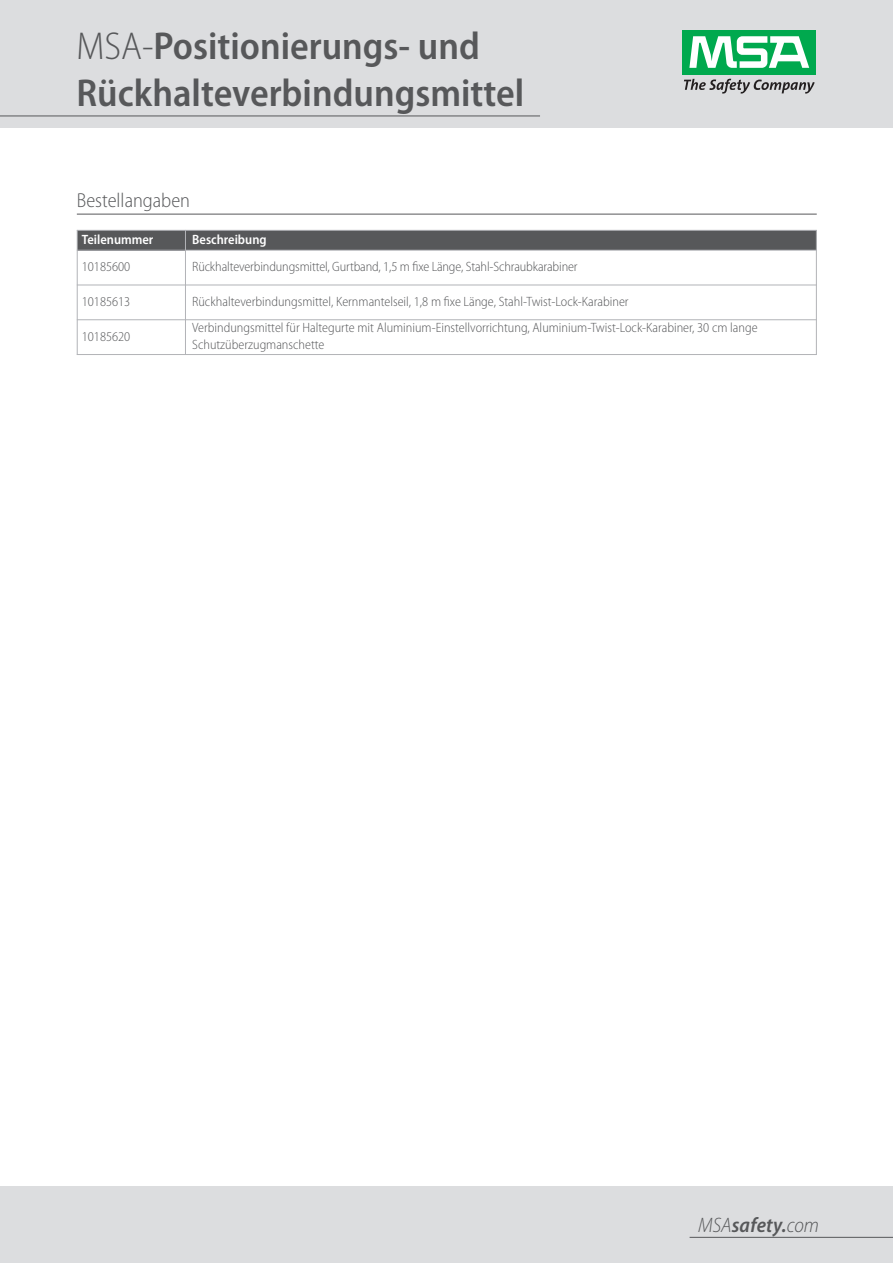
<style>
.page{position:relative;width:893px;height:1263px;background:#fff}
.page>*{position:absolute;margin:0;border:0;box-sizing:border-box;transform-origin:0 0}
.t1{font:600 semi-condensed 39px/46.8px "Myriad Pro";color:#57585a}
.t2{font:italic 600 semi-condensed 21px "Myriad Pro";letter-spacing:.01em;color:#57585a}
.t3{font:300 semi-condensed 20.25px "Myriad Pro";color:#57585a}
.t4{font:300 semi-condensed 13.5px/16.2px "Myriad Pro";color:#57585a}
.t5{font:600 semi-condensed 13.5px "Myriad Pro";color:#fff}
.s1{font-weight:300}
</style>
<div class="page">
<hr style="left:77px;top:214px;width:740px;height:1px;background:#57585a">
<div style="left:0;top:0;width:893px;height:128px;background:#dcdddf"></div>
<div style="left:682px;top:30px;width:134px;height:44px;background:#00a94e"></div>
<svg style="left:689px;top:36px;width:120px;height:32px"></svg>
<svg style="left:684px;top:79px;width:131px;height:15px"></svg>
<div style="left:0;top:1186px;width:893px;height:77px;background:#dcdddf"></div>
<hr style="left:690px;top:1237px;width:203px;height:1px;background:#57585a">
<hr style="left:0;top:116px;width:540px;height:1px;background:#57585a">
<div style="left:77px;top:230px;width:108px;height:20px;background:#57585a"></div>
<div style="left:185px;top:230px;width:632px;height:20px;background:#57585a"></div>
<hr style="left:77px;top:230px;width:1px;height:125px;background:#b2b3b7">
<hr style="left:185px;top:230px;width:1px;height:125px;background:#b2b3b7">
<hr style="left:816px;top:230px;width:1px;height:125px;background:#b2b3b7">
<hr style="left:77px;top:230px;width:740px;height:1px;background:#b2b3b7">
<hr style="left:77px;top:250px;width:740px;height:1px;background:#b2b3b7">
<hr style="left:77px;top:285px;width:740px;height:1px;background:#b2b3b7">
<hr style="left:77px;top:319px;width:740px;height:1px;background:#b2b3b7">
<hr style="left:77px;top:354px;width:740px;height:1px;background:#b2b3b7">
<h1 class="t1" style="left:77px;top:26px;width:449px"><span class="s1">MSA-</span>Positionierungs- und<br>Rückhalteverbindungsmittel</h1>
<h3 class="t3" style="left:77px;top:192px;width:115px">Bestellangaben</h3>
<p class="t5" style="left:82px;top:234px;width:73px">Teilenummer</p>
<p class="t5" style="left:192px;top:234px;width:76px">Beschreibung</p>
<p class="t4" style="left:82px;top:259px;width:50px">10185600</p>
<p class="t4" style="left:192px;top:259px;width:387px">Rückhalteverbindungsmittel, Gurtband, 1,5 m fixe Länge, Stahl-Schraubkarabiner</p>
<p class="t4" style="left:82px;top:294px;width:50px">10185613</p>
<p class="t4" style="left:192px;top:294px;width:438px">Rückhalteverbindungsmittel, Kernmantelseil, 1,8 m fixe Länge, Stahl-Twist-Lock-Karabiner</p>
<p class="t4" style="left:82px;top:329px;width:50px">10185620</p>
<p class="t4" style="left:192px;top:321px;width:567px">Verbindungsmittel für Haltegurte mit Aluminium-Einstellvorrichtung, Aluminium-Twist-Lock-Karabiner, 30 cm lange<br>Schutzüberzugmanschette</p>
<h2 class="t2" style="left:698px;top:1217px;width:122px"><span class="s1">MSA</span>safety.<span class="s1">com</span></h2>
</div>
